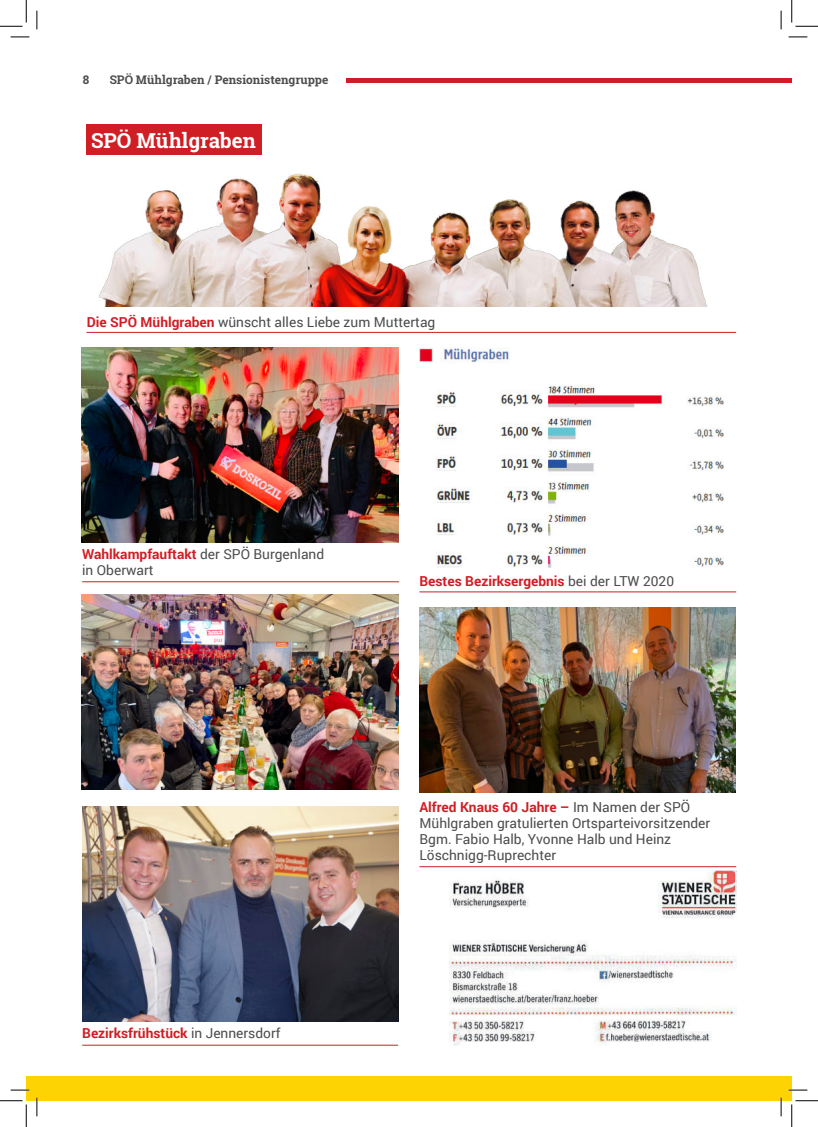
<style>
.page{position:relative;width:818px;height:1127px;background:#fff}
.page>*{position:absolute;margin:0;border:0;box-sizing:border-box;transform-origin:0 0}
.t1{font:700 20.62px "Roboto Slab";color:#fff}
.t2{font:13.75px/16.2px "Roboto";color:#4b4c4d}
.t3{font:700 13.75px "Roboto";color:#d01e25}
.t4{font:700 11.88px "Roboto Slab";color:#4b4c4d}
.s1{font-weight:700;color:#d01e25}
.s2{font-weight:400;color:#4b4c4d}
</style>
<div class="page">
<div style="left:26px;top:1075px;width:766px;height:25px;background:#fed304"></div>
<div style="left:86px;top:124px;width:176px;height:31px;background:#d01e25"></div>
<img style="left:82px;top:347px;width:316px;height:195px">
<img style="left:419px;top:347px;width:305px;height:220px">
<img style="left:82px;top:594px;width:316px;height:194px">
<img style="left:82px;top:806px;width:316px;height:214px">
<img style="left:419px;top:607px;width:317px;height:185px">
<hr style="left:82px;top:581px;width:317px;height:1px;background:#d01e25">
<hr style="left:82px;top:1044px;width:316px;height:1px;background:#d01e25">
<img style="left:449px;top:870px;width:287px;height:175px">
<div style="left:346px;top:78px;width:446px;height:5px;background:#d01e25"></div>
<img style="left:99px;top:173px;width:608px;height:133px">
<hr style="left:86px;top:332px;width:650px;height:1px;background:#d01e25">
<hr style="left:419px;top:591px;width:317px;height:1px;background:#d01e25">
<hr style="left:419px;top:866px;width:317px;height:1px;background:#d01e25">
<svg style="left:11px;top:36px;width:18px;height:2px"></svg>
<svg style="left:788px;top:36px;width:19px;height:2px"></svg>
<svg style="left:11px;top:1089px;width:18px;height:1px"></svg>
<svg style="left:788px;top:1089px;width:19px;height:1px"></svg>
<svg style="left:36px;top:11px;width:2px;height:18px"></svg>
<svg style="left:36px;top:1097px;width:2px;height:18px"></svg>
<svg style="left:780px;top:11px;width:2px;height:18px"></svg>
<svg style="left:780px;top:1097px;width:2px;height:18px"></svg>
<svg style="left:0;top:0;width:27px;height:27px"></svg>
<svg style="left:0;top:1100px;width:27px;height:26px"></svg>
<svg style="left:791px;top:0;width:27px;height:27px"></svg>
<svg style="left:791px;top:1100px;width:27px;height:26px"></svg>
<p class="t4" style="left:83px;top:75px;width:8px">8</p>
<p class="t4" style="left:110px;top:75px;width:220px">SPÖ Mühlgraben / Pensionistengruppe</p>
<h1 class="t1" style="left:91px;top:132px;width:166px">SPÖ Mühlgraben</h1>
<p class="t2" style="left:87px;top:314px;width:350px"><span class="s1">Die SPÖ Mühlgraben</span> wünscht alles Liebe zum Muttertag</p>
<p class="t2" style="left:82px;top:547px;width:244px"><span class="s1">Wahlkampfauftakt</span> der SPÖ Burgenland in Oberwart</p>
<p class="t3" style="left:82px;top:1027px;width:200px">Bezirksfrühstück <span class="s2">in Jennersdorf</span></p>
<p class="t3" style="left:419px;top:575px;width:256px">Bestes Bezirksergebnis <span class="s2">bei der LTW 2020</span></p>
<p class="t2" style="left:419px;top:799px;width:292px"><span class="s1">Alfred Knaus 60 Jahre –</span> Im Namen der SPÖ Mühlgraben gratulierten Ortsparteivorsitzender Bgm. Fabio Halb, Yvonne Halb und Heinz Löschnigg-Ruprechter</p>
</div>
